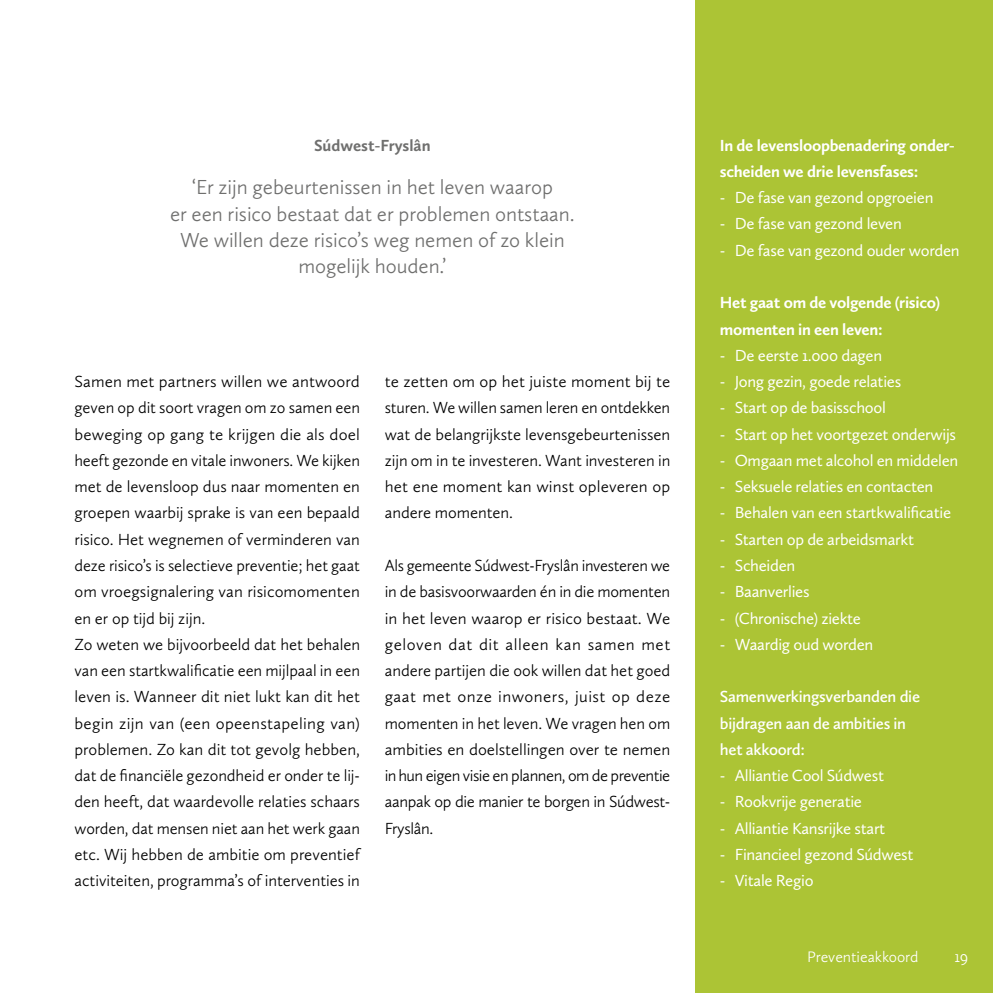
<style>
.page{position:relative;width:993px;height:993px;background:#fff}
.page>*{position:absolute;margin:0;border:0;box-sizing:border-box;transform-origin:0 0}
.t1{font:300 21px/26.2px "Calluna Sans";letter-spacing:-.005em;color:#6f6f6e;text-align:center}
.t2{font:300 16.62px/26.2px "Calluna Sans";color:#000;text-align:justify}
.t3{font:16.62px "Calluna Sans";letter-spacing:-.02em;color:#fff}
.t4{font:700 16.62px/26.2px "Calluna Sans";letter-spacing:-.02em;color:#fff}
.t5{font:600 16.62px/26.2px "Calluna Sans";letter-spacing:-.02em;color:#fff}
.t6{font:700 16.62px "Calluna Sans";letter-spacing:-.005em;color:#6f6f6e}
.t7{font:300 16.62px "Calluna Sans";color:#fff}
.t8{font:300 15.75px "Calluna Sans";letter-spacing:-.005em;color:#fff}
</style>
<div class="page">
<div style="left:694px;top:0;width:298px;height:992px;background:#acc435"></div>
<p class="t6" style="left:314px;top:138px;width:118px">Súdwest-Fryslân</p>
<p class="t1" style="left:170px;top:176px;width:406px">‘Er zijn gebeurtenissen in het leven waarop<br>er een risico bestaat dat er problemen ontstaan.<br>We willen deze risico’s weg nemen of zo klein mogelijk houden.’</p>
<p class="t2" style="left:74px;top:370px;width:287px;text-align:left">Samen met partners willen we antwoord geven op dit soort vragen om zo samen een beweging op gang te krijgen die als doel heeft gezonde en vitale inwoners. We kijken met de levensloop dus naar momenten en groepen waarbij sprake is van een bepaald risico. Het wegnemen of verminderen van deze risico’s is selectieve preventie; het gaat om vroegsignalering van risicomomenten en er op tijd bij zijn.<br>Zo weten we bijvoorbeeld dat het behalen van een startkwalificatie een mijlpaal in een leven is. Wanneer dit niet lukt kan dit het begin zijn van (een opeenstapeling van) problemen. Zo kan dit tot gevolg hebben, dat de financiële gezondheid er onder te lij&shy;den heeft, dat waardevolle relaties schaars worden, dat mensen niet aan het werk gaan etc. Wij hebben de ambitie om preventief activiteiten, programma’s of interventies in</p>
<p class="t2" style="left:384px;top:370px;width:287px">te zetten om op het juiste moment bij te sturen. We willen samen leren en ontdekken wat de belangrijkste levens gebeurtenissen zijn om in te investeren. Want investeren in het ene moment kan winst opleveren op andere momenten.</p>
<p class="t2" style="left:384px;top:553px;width:287px">Als gemeente Súdwest-Fryslân investeren we in de basisvoorwaarden én in die momenten in het leven waarop er risico bestaat. We geloven dat dit alleen kan samen met andere partijen die ook willen dat het goed gaat met onze inwoners, juist op deze momenten in het leven. We vragen hen om ambities en doelstellingen over te nemen in hun eigen visie en plannen, om de preventie aanpak op die manier te borgen in Súdwest-Fryslân.</p>
<p class="t4" style="left:719px;top:133px;width:236px">In de levensloopbenadering onder&shy;scheiden we drie levensfases:</p>
<p class="t3" style="left:719px;top:191px;width:215px">- De fase van gezond opgroeien</p>
<p class="t3" style="left:719px;top:217px;width:183px">- De fase van gezond leven</p>
<p class="t3" style="left:719px;top:243px;width:241px">- De fase van gezond ouder worden</p>
<p class="t4" style="left:719px;top:291px;width:222px">Het gaat om de volgende (risico) momenten in een leven:</p>
<p class="t3" style="left:719px;top:348px;width:164px">- De eerste 1.000 dagen</p>
<p class="t3" style="left:719px;top:374px;width:183px">- Jong gezin, goede relaties</p>
<p class="t3" style="left:719px;top:401px;width:167px">- Start op de basisschool</p>
<p class="t3" style="left:719px;top:427px;width:238px">- Start op het voortgezet onderwijs</p>
<p class="t3" style="left:719px;top:453px;width:240px">- Omgaan met alcohol en middelen</p>
<p class="t3" style="left:719px;top:479px;width:215px">- Seksuele relaties en contacten</p>
<p class="t3" style="left:719px;top:506px;width:233px">- Behalen van een startkwalificatie</p>
<p class="t3" style="left:719px;top:532px;width:195px">- Starten op de arbeidsmarkt</p>
<p class="t3" style="left:719px;top:558px;width:77px">- Scheiden</p>
<p class="t3" style="left:719px;top:584px;width:91px">- Baanverlies</p>
<p class="t3" style="left:719px;top:611px;width:143px">- (Chronische) ziekte</p>
<p class="t3" style="left:719px;top:637px;width:155px">- Waardig oud worden</p>
<p class="t5" style="left:719px;top:685px;width:202px">Samenwerkingsverbanden die bijdragen aan de ambities in het akkoord:</p>
<p class="t3" style="left:719px;top:768px;width:165px">- Alliantie Cool Súdwest</p>
<p class="t3" style="left:719px;top:794px;width:143px">- Rookvrije generatie</p>
<p class="t3" style="left:719px;top:821px;width:167px">- Alliantie Kansrijke start</p>
<p class="t3" style="left:719px;top:847px;width:195px">- Financieel gezond Súdwest</p>
<p class="t3" style="left:719px;top:873px;width:95px">- Vitale Regio</p>
<p class="t8" style="left:806px;top:949px;width:113px">Preventieakkoord</p>
<p class="t7" style="left:954px;top:949px;width:15px">19</p>
</div>
